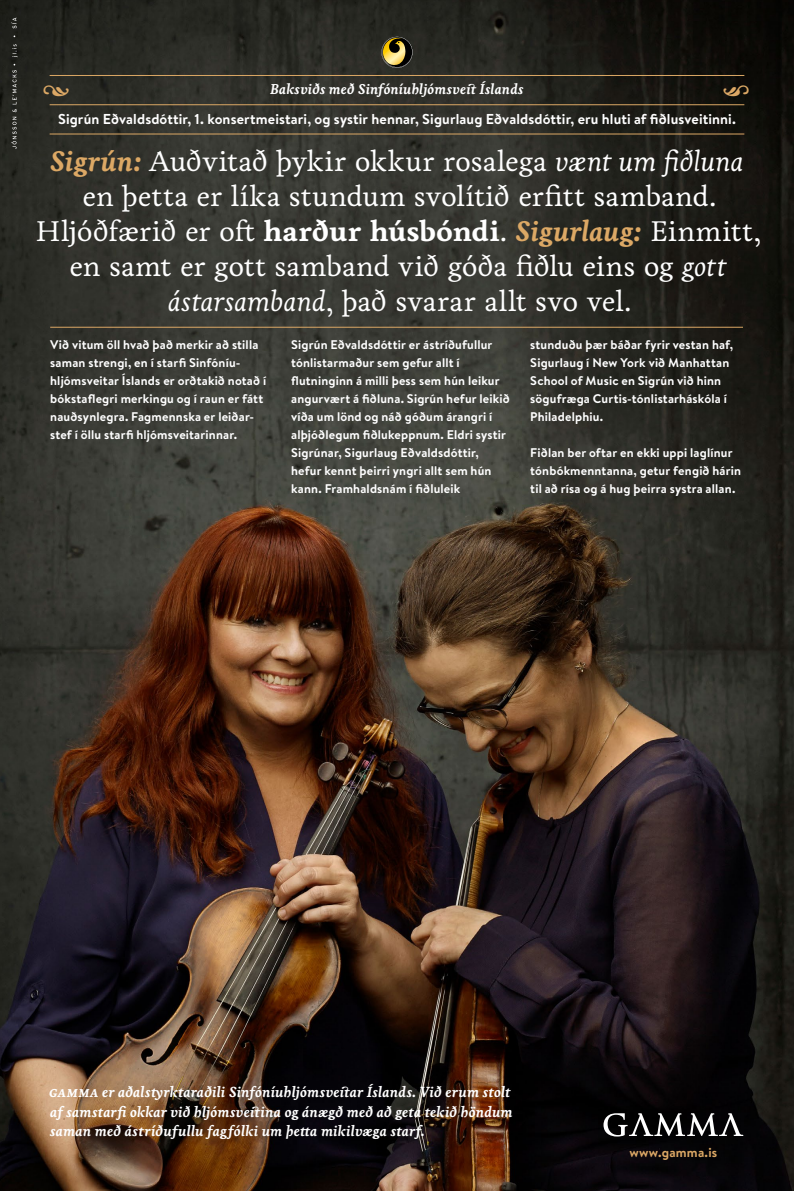
<style>
.page{position:relative;width:794px;height:1191px;background:#fff}
.page>*{position:absolute;margin:0;border:0;box-sizing:border-box;transform-origin:0 0}
.t1{font:29.05px/35.2px "Livory";letter-spacing:-.005em;color:#fff;text-align:center}
.t2{font:italic 700 15.05px/19.4px "Livory";letter-spacing:.005em;color:#fff}
.t3{font:italic 700 14.53px "Livory";letter-spacing:.005em;color:#fff}
.t4{font:700 14.35px "Brandon Text";letter-spacing:.01em;color:#fff}
.t5{font:700 13.12px "Brandon Text";letter-spacing:.015em;color:#dca865}
.t6{font:700 12.6px/17.8px "Brandon Text";letter-spacing:.015em;color:#fff}
.s1{font-weight:700;font-style:italic;color:#dca865}
.s2{font-style:italic}
.s3{font-weight:700}
</style>
<div class="page">
<img style="left:0;top:0;width:794px;height:1191px">
<hr style="left:50px;top:104px;width:694px;height:1px;background:#dca865">
<hr style="left:50px;top:75px;width:694px;height:1px;background:#dca865">
<svg style="left:381px;top:37px;width:31px;height:31px"></svg>
<svg style="left:603px;top:1113px;width:140px;height:23px"></svg>
<svg style="left:11px;top:64px;width:6px;height:85px"></svg>
<svg style="left:12px;top:44px;width:6px;height:13px"></svg>
<svg style="left:11px;top:18px;width:6px;height:10px"></svg>
<hr style="left:50px;top:134px;width:694px;height:1px;background:#dca865">
<hr style="left:50px;top:327px;width:693px;height:1px;background:#dca865">
<svg style="left:44px;top:85px;width:25px;height:11px"></svg>
<svg style="left:723px;top:85px;width:25px;height:11px"></svg>
<p class="t3" style="left:270px;top:81px;width:255px">Baksviðs með Sinfóníuhljómsveit Íslands</p>
<p class="t4" style="left:58px;top:109px;width:679px">Sigrún Eðvaldsdóttir, 1. konsertmeistari, og systir hennar, Sigurlaug Eðvaldsdóttir, eru hluti af fiðlusveitinni.</p>
<p class="t1" style="left:36px;top:143px;width:727px"><span class="s1">Sigrún:</span> Auðvitað þykir okkur rosalega <span class="s2">vænt um fiðluna </span>en þetta er líka stundum svolítið erfitt samband.<br>Hljóðfærið er oft <span class="s3">harður húsbóndi</span>. <span class="s1">Sigurlaug:</span> Einmitt, en samt er gott samband við góða fiðlu eins og <span class="s2">gott ástarsamband</span>, það svarar allt svo vel.</p>
<p class="t6" style="left:50px;top:335px;width:218px">Við vitum öll hvað það merkir að stilla saman strengi, en í starfi Sinfóníu&shy;hljómsveitar Íslands er orðtakið notað í bókstaflegri merkingu og í raun er fátt nauðsynlegra. Fagmennska er leiðar - stef í öllu starfi hljómsveitarinnar.</p>
<p class="t6" style="left:291px;top:335px;width:220px">Sigrún Eðvaldsdóttir er ástríðufullur tónlistarmaður sem gefur allt í flutninginn á milli þess sem hún leikur angurvært á fiðluna. Sigrún hefur leikið víða um lönd og náð góðum árangri í alþjóðlegum fiðlukeppnum. Eldri systir Sigrúnar, Sigurlaug Eðvaldsdóttir, hefur kennt þeirri yngri allt sem hún kann. Framhaldsnám í fiðluleik</p>
<p class="t6" style="left:530px;top:336px;width:204px">stunduðu þær báðar fyrir vestan haf,<br>Sigurlaug í New York við Manhattan<br>School of Music en Sigrún við hinn sögufræga Curtis-tónlistarháskóla í<br>Philadelphiu.</p>
<p class="t6" style="left:530px;top:443px;width:212px">Fiðlan ber oftar en ekki uppi laglínur tónbókmenntanna, getur fengið hárin til að rísa og á hug þeirra systra allan.</p>
<p class="t2" style="left:49px;top:1082px;width:465px">gamma er aðalstyrktaraðili Sinfóníuhljómsveitar Íslands. Við erum stolt af samstarfi okkar við hljómsveitina og ánægð með að geta tekið höndum saman með ástríðufullu fagfólki um þetta mikilvæga starf.</p>
<p class="t5" style="left:629px;top:1143px;width:89px">www.gamma.is</p>
</div>
